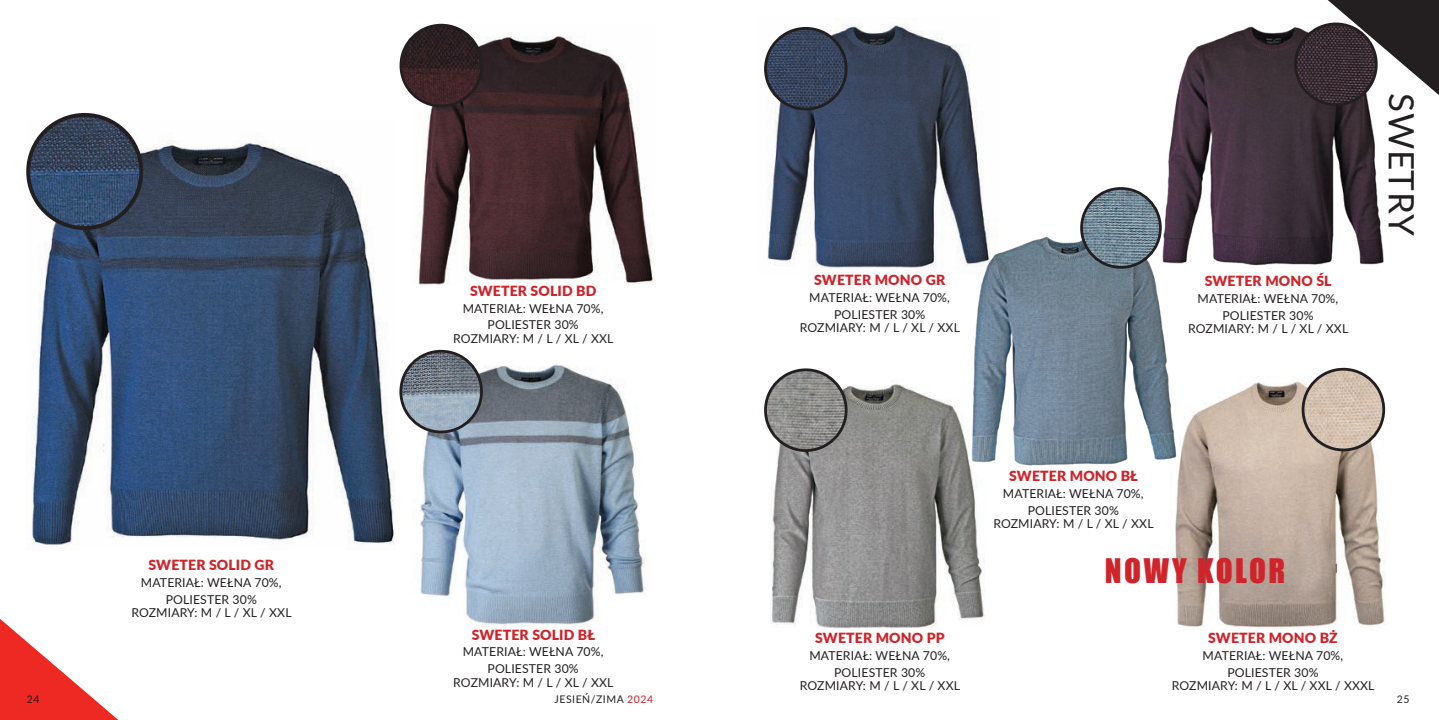
<style>
.page{position:relative;width:1439px;height:720px;background:#fff}
.page>*{position:absolute;margin:0;border:0;box-sizing:border-box;transform-origin:0 0}
.t1{font:35px "Lato";letter-spacing:.02em;color:#231f20}
.t2{font:31.15px "Impact";letter-spacing:.08em;color:#d1232a}
.t3{font:900 14px "Lato";letter-spacing:.01em;color:#d1232a}
.t4{font:12.25px/16.8px "Lato";letter-spacing:.01em;color:#231f20;text-align:center}
.t5{font:10.5px "Lato";letter-spacing:.05em;color:#231f20}
.s1{color:#d1232a}
</style>
<div class="page">
<svg style="left:0;top:619px;width:117px;height:100px"></svg>
<svg style="left:1327px;top:0;width:112px;height:95px"></svg>
<img style="left:27px;top:120px;width:368px;height:425px">
<img style="left:412px;top:352px;width:234px;height:275px">
<img style="left:412px;top:24px;width:241px;height:260px">
<img style="left:764px;top:17px;width:223px;height:255px">
<img style="left:764px;top:372px;width:221px;height:257px">
<img style="left:1149px;top:8px;width:234px;height:258px">
<img style="left:1175px;top:376px;width:210px;height:252px">
<img style="left:963px;top:227px;width:215px;height:246px">
<img style="left:401px;top:25px;width:80px;height:81px;border-radius:40px">
<div style="left:399px;top:24px;width:84px;height:83px;border:3px solid #231f20;border-radius:50%"></div>
<img style="left:401px;top:351px;width:80px;height:81px;border-radius:40px">
<div style="left:399px;top:350px;width:84px;height:83px;border:3px solid #231f20;border-radius:50%"></div>
<img style="left:28px;top:115px;width:113px;height:113px;border-radius:57px">
<div style="left:26px;top:113px;width:117px;height:117px;border:4px solid #231f20;border-radius:50%"></div>
<img style="left:765px;top:28px;width:81px;height:81px;border-radius:40px">
<div style="left:764px;top:27px;width:83px;height:83px;border:3px solid #231f20;border-radius:50%"></div>
<img style="left:1295px;top:24px;width:81px;height:81px;border-radius:40px">
<div style="left:1294px;top:23px;width:83px;height:83px;border:3px solid #231f20;border-radius:50%"></div>
<img style="left:1081px;top:188px;width:79px;height:79px;border-radius:39px">
<div style="left:1080px;top:187px;width:81px;height:81px;border:3px solid #231f20;border-radius:50%"></div>
<img style="left:765px;top:369px;width:81px;height:81px;border-radius:40px">
<div style="left:764px;top:368px;width:83px;height:83px;border:3px solid #231f20;border-radius:50%"></div>
<img style="left:1303px;top:369px;width:80px;height:81px;border-radius:40px">
<div style="left:1301px;top:367px;width:84px;height:84px;border:3px solid #231f20;border-radius:50%"></div>
<p class="t3" style="left:148px;top:554px;width:127px">SWETER SOLID GR</p>
<p class="t4" style="left:141px;top:573px;width:142px">MATERIAŁ: WEŁNA 70%,<br>POLIESTER 30%</p>
<p class="t4" style="left:131px;top:603px;width:162px">ROZMIARY: M / L / XL / XXL</p>
<p class="t3" style="left:470px;top:280px;width:128px">SWETER SOLID BD</p>
<p class="t4" style="left:463px;top:299px;width:142px">MATERIAŁ: WEŁNA 70%,<br>POLIESTER 30%</p>
<p class="t4" style="left:453px;top:329px;width:162px">ROZMIARY: M / L / XL / XXL</p>
<p class="t3" style="left:472px;top:623px;width:125px">SWETER SOLID BŁ</p>
<p class="t4" style="left:463px;top:642px;width:142px">MATERIAŁ: WEŁNA 70%,<br>POLIESTER 30%</p>
<p class="t4" style="left:453px;top:672px;width:162px">ROZMIARY: M / L / XL / XXL</p>
<p class="t3" style="left:814px;top:269px;width:133px">SWETER MONO GR</p>
<p class="t4" style="left:809px;top:288px;width:142px">MATERIAŁ: WEŁNA 70%,<br>POLIESTER 30%</p>
<p class="t4" style="left:800px;top:318px;width:162px">ROZMIARY: M / L / XL / XXL</p>
<p class="t3" style="left:1204px;top:270px;width:128px">SWETER MONO ŚL</p>
<p class="t4" style="left:1197px;top:289px;width:142px">MATERIAŁ: WEŁNA 70%,<br>POLIESTER 30%</p>
<p class="t4" style="left:1188px;top:319px;width:162px">ROZMIARY: M / L / XL / XXL</p>
<h1 class="t1" style="left:1426px;top:93px;width:144px;rotate:90deg">SWETRY</h1>
<p class="t3" style="left:815px;top:627px;width:131px">SWETER MONO PP</p>
<p class="t4" style="left:809px;top:646px;width:142px">MATERIAŁ: WEŁNA 70%,<br>POLIESTER 30%</p>
<p class="t4" style="left:800px;top:676px;width:162px">ROZMIARY: M / L / XL / XXL</p>
<p class="t3" style="left:1009px;top:465px;width:130px">SWETER MONO BŁ</p>
<p class="t4" style="left:1003px;top:484px;width:142px">MATERIAŁ: WEŁNA 70%,<br>POLIESTER 30%</p>
<p class="t4" style="left:993px;top:514px;width:162px">ROZMIARY: M / L / XL / XXL</p>
<h2 class="t2" style="left:1105px;top:546px;width:182px">NOWY KOLOR</h2>
<p class="t3" style="left:1208px;top:627px;width:131px">SWETER MONO BŻ</p>
<p class="t4" style="left:1202px;top:646px;width:142px">MATERIAŁ: WEŁNA 70%,<br>POLIESTER 30%</p>
<p class="t4" style="left:1171px;top:676px;width:204px">ROZMIARY: M / L / XL / XXL / XXXL</p>
<p class="t5" style="left:27px;top:691px;width:14px">24</p>
<p class="t5" style="left:554px;top:691px;width:100px">JESIEŃ/ZIMA <span class="s1">2024</span></p>
<p class="t5" style="left:1397px;top:691px;width:14px">25</p>
</div>
